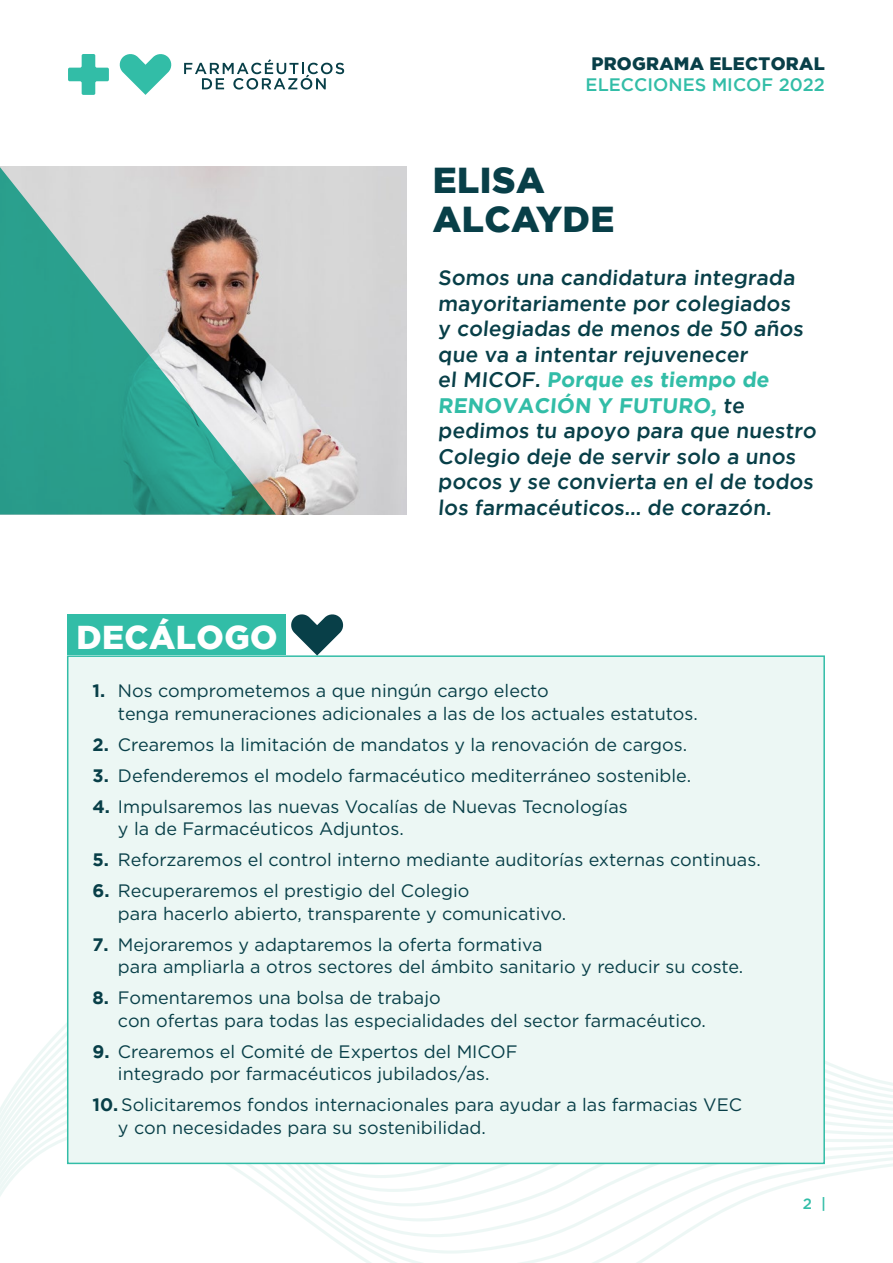
<style>
.page{position:relative;width:893px;height:1263px;background:#fff}
.page>*{position:absolute;margin:0;border:0;box-sizing:border-box;transform-origin:0 0}
.t1{font:900 36px/39px "Gotham";letter-spacing:.015em;color:#083f48}
.t2{font:900 33px "Gotham";letter-spacing:.015em;color:#fff}
.t3{font:500 21px/25.5px "Gotham";color:#083f48}
.t4{font:18px/22.5px "Gotham";color:#083f48}
.t5{font:500 18px "Gotham";color:#32bda7}
.t6{font:900 18px "Gotham";letter-spacing:.015em;color:#083f48}
.t7{font:500 15px "Gotham";color:#32bda7}
.s1{font-weight:700;color:#32bda7}
.s2{font-weight:700}
</style>
<div class="page">
<svg style="left:184px;top:59px;width:160px;height:31px"></svg>
<svg style="left:119px;top:54px;width:53px;height:41px"></svg>
<svg style="left:68px;top:54px;width:41px;height:41px"></svg>
<svg style="left:0;top:1127px;width:893px;height:136px"></svg>
<img style="left:276px;top:167px;width:130px;height:347px">
<svg style="left:0;top:167px;width:276px;height:347px;background:#6fa99e"></svg>
<div style="left:67px;top:655px;width:758px;height:509px;background:#ecf7f4;border:2px solid #32bda7"></div>
<div style="left:67px;top:614px;width:219px;height:41px;background:#32bda7"></div>
<svg style="left:291px;top:614px;width:53px;height:41px"></svg>
<p class="t6" style="left:591px;top:53px;width:235px">PROGRAMA ELECTORAL</p>
<p class="t5" style="left:586px;top:74px;width:241px">ELECCIONES MICOF 2022</p>
<h1 class="t1" style="left:433px;top:160px;width:183px">ELISA<br>ALCAYDE</h1>
<p class="t3" style="left:438px;top:264px;width:382px">Somos una candidatura integrada mayoritariamente por colegiados<br>y colegiadas de menos de 50 años que va a intentar rejuvenecer<br>el MICOF. <span class="s1">Porque es tiempo de<br>RENOVACIÓN Y FUTURO,</span> te pedimos tu apoyo para que nuestro<br>Colegio deje de servir solo a unos pocos y se convierta en el de todos los farmacéuticos… de corazón.</p>
<h2 class="t2" style="left:76px;top:618px;width:203px">DECÁLOGO</h2>
<p class="t4" style="left:118px;top:679px;width:581px;text-indent:-26px"><span class="s2">1.</span> Nos comprometemos a que ningún cargo electo<br>tenga remuneraciones adicionales a las de los actuales estatutos.</p>
<p class="t4" style="left:92px;top:733px;width:596px"><span class="s2">2.</span> Crearemos la limitación de mandatos y la renovación de cargos.</p>
<p class="t4" style="left:92px;top:764px;width:600px"><span class="s2">3.</span> Defenderemos el modelo farmacéutico mediterráneo sostenible.</p>
<p class="t4" style="left:118px;top:795px;width:511px;text-indent:-26px"><span class="s2">4.</span> Impulsaremos las nuevas Vocalías de Nuevas Tecnologías y la de Farmacéuticos Adjuntos.</p>
<p class="t4" style="left:92px;top:848px;width:670px"><span class="s2">5.</span> Reforzaremos el control interno mediante auditorías externas continuas.</p>
<p class="t4" style="left:118px;top:879px;width:450px;text-indent:-26px"><span class="s2">6.</span> Recuperaremos el prestigio del Colegio<br>para hacerlo abierto, transparente y comunicativo.</p>
<p class="t4" style="left:118px;top:933px;width:627px;text-indent:-26px"><span class="s2">7.</span> Mejoraremos y adaptaremos la oferta formativa<br>para ampliarla a otros sectores del ámbito sanitario y reducir su coste.</p>
<p class="t4" style="left:118px;top:986px;width:589px;text-indent:-26px"><span class="s2">8.</span> Fomentaremos una bolsa de trabajo<br>con ofertas para todas las especialidades del sector farmacéutico.</p>
<p class="t4" style="left:92px;top:1040px;width:427px;text-align:center"><span class="s2">9.</span> Crearemos el Comité de Expertos del MICOF integrado por farmacéuticos jubilados/as.</p>
<p class="t4" style="left:118px;top:1093px;width:625px;text-indent:-26px"><span class="s2">10.</span> Solicitaremos fondos internacionales para ayudar a las farmacias VEC y con necesidades para su sostenibilidad.</p>
<p class="t7" style="left:803px;top:1195px;width:25px">2 |</p>
</div>
